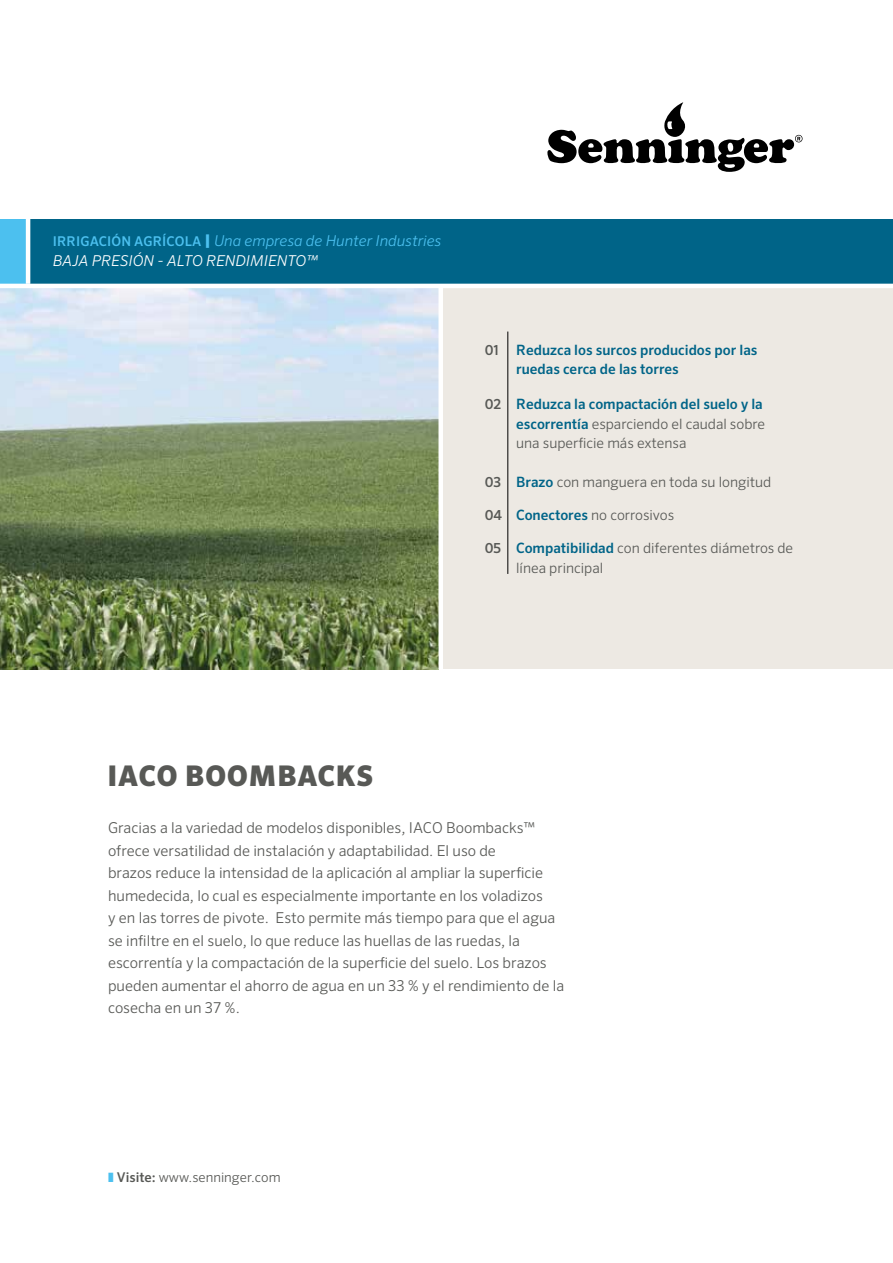
<style>
.page{position:relative;width:893px;height:1263px;background:#fff}
.page>*{position:absolute;margin:0;border:0;box-sizing:border-box;transform-origin:0 0}
.t1{font:900 28.5px "Sero Pro";letter-spacing:.03em;color:#585956}
.t2{font:300 15px/22.5px "Sero Pro";color:#585956}
.t3{font:italic 300 15px/19.5px "Sero Pro";color:#4cc0ef}
.t4{font:300 14.25px/19.5px "Sero Pro";color:#585956}
.t5{font:500 14.25px/19.5px "Sero Pro";color:#006488}
.t6{font:300 13.5px "Sero Pro";color:#585956}
.s1{font-weight:500;font-style:normal;font-size:13.5px}
.s2{font-weight:900;font-style:normal}
.s3{color:#fff}
.s4{font-size:13.8px;color:#585956}
.s5{font-weight:500;font-size:13.8px}
.s6{font-weight:500;color:#006488}
.s7{color:#4cc0ef}
.s8{font-weight:500}
</style>
<div class="page">
<div style="left:443px;top:288px;width:450px;height:381px;background:#ede9e3"></div>
<img style="left:0;top:288px;width:438px;height:381px">
<hr style="left:508px;top:332px;width:1px;height:242px;background:#000">
<div style="left:0;top:219px;width:893px;height:65px;background:#006488"></div>
<div style="left:0;top:219px;width:29px;height:65px;background:#4cc0ef"></div>
<hr style="left:26px;top:217px;width:4px;height:67px;background:#fff">
<svg style="left:547px;top:102px;width:255px;height:70px"></svg>
<p class="t3" style="left:53px;top:231px;width:390px"><span class="s1">IRRIGACIÓN AGRÍCOLA</span> <span class="s2">|</span> Una empresa de Hunter Industries<br><span class="s3">BAJA PRESIÓN - ALTO RENDIMIENTO™</span></p>
<p class="t5" style="left:516px;top:340px;width:243px;text-indent:-32px"><span class="s4">01</span> Reduzca los surcos producidos por las ruedas cerca de las torres</p>
<p class="t4" style="left:516px;top:394px;width:251px;text-indent:-32px"><span class="s5">02</span> <span class="s6">Reduzca la compactación del suelo y la escorrentía</span> esparciendo el caudal sobre una superficie más extensa</p>
<p class="t4" style="left:485px;top:472px;width:288px"><span class="s5">03</span> <span class="s6">Brazo</span> con manguera en toda su longitud</p>
<p class="t4" style="left:485px;top:505px;width:191px"><span class="s5">04</span> <span class="s6">Conectores</span> no corrosivos</p>
<p class="t4" style="left:516px;top:538px;width:279px;text-indent:-32px"><span class="s5">05</span> <span class="s6">Compatibilidad</span> con diferentes diámetros de línea principal</p>
<h1 class="t1" style="left:107px;top:758px;width:267px">IACO BOOMBACKS</h1>
<p class="t2" style="left:108px;top:816px;width:458px">Gracias a la variedad de modelos disponibles, IACO Boombacks™ ofrece versatilidad de instalación y adaptabilidad. El uso de<br>brazos reduce la intensidad de la aplicación al ampliar la superficie humedecida, lo cual es especialmente importante en los voladizos<br>y en las torres de pivote. Esto permite más tiempo para que el agua se infiltre en el suelo, lo que reduce las huellas de las ruedas, la escorrentía y la compactación de la superficie del suelo. Los brazos pueden aumentar el ahorro de agua en un 33 % y el rendimiento de la cosecha en un 37 %.</p>
<p class="t6" style="left:108px;top:1169px;width:174px"><span class="s7">❚</span> <span class="s8">Visite:</span> www.senninger.com</p>
</div>
